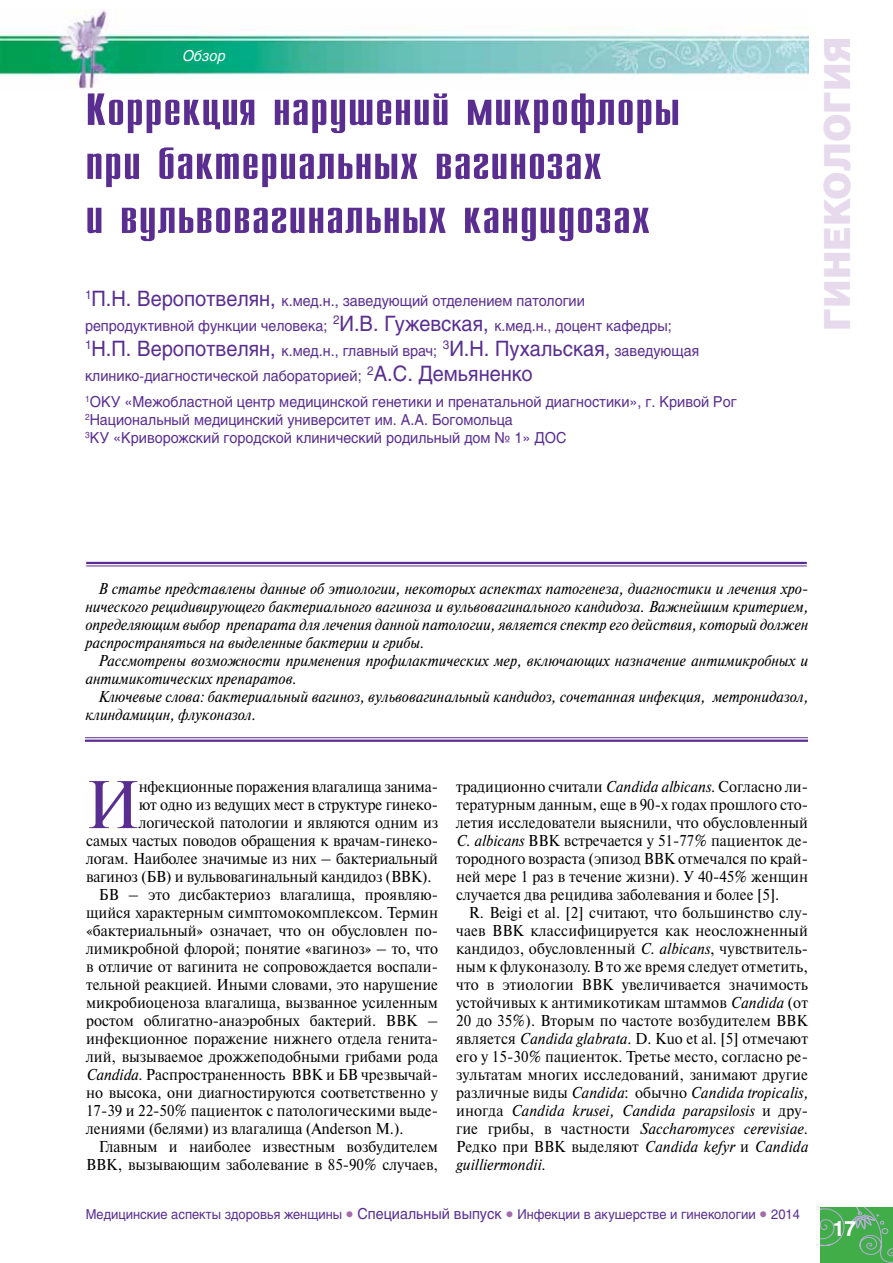
<style>
.page{position:relative;width:893px;height:1263px;background:#fff}
.page>*{position:absolute;margin:0;border:0;box-sizing:border-box;transform-origin:0 0}
.t1{font:67.2px "Newton C";color:#5a2e91;scale:.95 1}
.t2{font:45px/54px "Compact C";color:#5a2e91;scale:1.5 1}
.t3{font:900 36px "Helios";color:#e6daec;scale:.95 1}
.t4{font:21px "Helios";color:#5a2e91;scale:.95 1}
.t5{font:700 21px "Helios";color:#fff}
.t6{font:15.75px/18px "Newton C";color:#000;text-align:justify;scale:.95 1}
.t7{font:italic 15.75px/18px "Newton C";color:#000;scale:.95 1}
.t8{font:15px/25.2px "Helios";color:#5a2e91;scale:.95 1}
.t9{font:italic 15px "Helios";color:#fff;scale:.95 1}
.t10{font:13.5px "Helios";color:#5a2e91;scale:.95 1}
.s1{font-size:21px}
.s2{font-size:15px}
.s3{font-style:italic}
.s4{color:#a46bad}
</style>
<div class="page">
<img style="left:1px;top:10px;width:808px;height:79px">
<svg style="left:821px;top:1208px;width:72px;height:55px"></svg>
<hr style="left:86px;top:562px;width:721px;height:2px;background:#5a2e91">
<hr style="left:86px;top:566px;width:721px;height:1px;background:#5a2e91">
<hr style="left:85px;top:737px;width:723px;height:1px;background:#5a2e91">
<hr style="left:85px;top:740px;width:723px;height:2px;background:#5a2e91">
<p class="t9" style="left:183px;top:46px;width:46px">Обзор</p>
<h3 class="t3" style="left:815px;top:331px;width:312px;rotate:-90deg">гинекология</h3>
<h2 class="t2" style="left:85px;top:84px;width:398px">Коррекция нарушений микрофлоры при бактериальных вагинозах<br>и вульвовагинальных кандидозах</h2>
<p class="t8" style="left:85px;top:288px;width:619px"><sup>1</sup><span class="s1">П.Н. Веропотвелян,</span> к.мед.н., заведующий отделением патологии репродуктивной функции человека; <sup>2</sup><span class="s1">И.В. Гужевская,</span> к.мед.н., доцент кафедры;<br><sup>1</sup><span class="s1">Н.П. Веропотвелян,</span> к.мед.н., главный врач;</p>
<h3 class="t4" style="left:443px;top:336px;width:271px"><sup>3</sup>И.Н. Пухальская, <span class="s2">заведующая</span></h3>
<p class="t8" style="left:85px;top:363px;width:293px">клинико-диагностической лабораторией;</p>
<h3 class="t4" style="left:367px;top:362px;width:176px"><sup>2</sup>А.С. Демьяненко</h3>
<p class="t8" style="left:85px;top:392px;width:687px;line-height:18px"><sup>1</sup>ОКУ «Межобластной центр медицинской генетики и пренатальной диагностики», г. Кривой Рог<br><sup>2</sup>Национальный медицинский университет им. А.А. Богомольца<br><sup>3</sup>КУ «Криворожский городской клинический родильный дом № 1» ДОС</p>
<p class="t7" style="left:85px;top:580px;width:762px;text-align:justify;text-indent:13px">В статье представлены данные об этиологии, некоторых аспектах патогенеза, диагностики и лечения хро&shy;нического рецидивирующего бактериального вагиноза и вульвовагинального кандидоза. Важнейшим критерием, определяющим выбор препарата для лечения данной патологии, является спектр его действия, который должен распространяться на выделенные бактерии и грибы.</p>
<p class="t7" style="left:85px;top:652px;width:762px;text-indent:13px">Рассмотрены возможности применения профилактических мер, включающих назначение антимикробных и антимикотических препаратов.</p>
<p class="t7" style="left:85px;top:688px;width:762px;text-indent:13px">Ключевые слова: бактериальный вагиноз, вульвовагинальный кандидоз, сочетанная инфекция, метронидазол, клиндамицин, флуконазол.</p>
<h1 class="t1" style="left:86px;top:768px;width:58px">И</h1>
<p class="t6" style="left:139px;top:778px;width:316px">нфекционные поражения влагалища занима-</p>
<p class="t6" style="left:139px;top:796px;width:316px">ют одно из ведущих мест в структуре гинеко-</p>
<p class="t6" style="left:139px;top:814px;width:316px">логической патологии и являются одним из</p>
<p class="t6" style="left:86px;top:832px;width:372px">самых частых поводов обращения к врачам-гинеко-</p>
<p class="t6" style="left:86px;top:850px;width:372px">логам. Наиболее значимые из них – бактериальный</p>
<p class="t6" style="left:86px;top:868px;width:365px">вагиноз (БВ) и вульвовагинальный кандидоз (ВВК).</p>
<p class="t6" style="left:99px;top:886px;width:358px">БВ – это дисбактериоз влагалища, проявляю-</p>
<p class="t6" style="left:86px;top:904px;width:372px">щийся характерным симптомокомплексом. Термин</p>
<p class="t6" style="left:86px;top:922px;width:372px">«бактериальный» означает, что он обусловлен по-</p>
<p class="t6" style="left:86px;top:940px;width:372px">лимикробной флорой; понятие «вагиноз» – то, что</p>
<p class="t6" style="left:86px;top:958px;width:372px">в отличие от вагинита не сопровождается воспали-</p>
<p class="t6" style="left:86px;top:976px;width:372px">тельной реакцией. Иными словами, это нарушение</p>
<p class="t6" style="left:86px;top:994px;width:372px">микробиоценоза влагалища, вызванное усиленным</p>
<p class="t6" style="left:86px;top:1012px;width:372px">ростом облигатно-анаэробных бактерий. ВВК –</p>
<p class="t6" style="left:86px;top:1030px;width:372px">инфекционное поражение нижнего отдела генита-</p>
<p class="t6" style="left:86px;top:1048px;width:372px">лий, вызываемое дрожжеподобными грибами рода</p>
<p class="t6" style="left:86px;top:1066px;width:372px"><span class="s3">Candida</span>. Распространенность ВВК и БВ чрезвычай-</p>
<p class="t6" style="left:86px;top:1084px;width:372px">но высока, они диагностируются соответственно у</p>
<p class="t6" style="left:86px;top:1102px;width:372px">17-39 и 22-50% пациенток с патологическими выде-</p>
<p class="t6" style="left:86px;top:1120px;width:336px">лениями (белями) из влагалища (Anderson M.).</p>
<p class="t6" style="left:99px;top:1138px;width:358px">Главным и наиболее известным возбудителем</p>
<p class="t6" style="left:86px;top:1156px;width:372px">ВВК, вызывающим заболевание в 85-90% случаев,</p>
<p class="t6" style="left:456px;top:778px;width:372px">традиционно считали <span class="s3">Candida albiсans</span>. Согласно ли&shy;тературным данным, еще в 90-х годах прошлого сто&shy;летия исследователи выяснили, что обусловленный <span class="s3">C. albiсans</span> ВВК встречается у 51-77% пациенток де&shy;тородного возраста (эпизод ВВК отмечался по край&shy;ней мере 1 раз в течение жизни). У 40-45% женщин случается два рецидива заболевания и более [5].</p>
<p class="t6" style="left:456px;top:904px;width:372px;text-indent:13px">R. Beigi et al. [2] считают, что большинство слу&shy;чаев ВВК классифицируется как неосложненный кандидоз, обусловленный <span class="s3">С. albiсans</span>, чувствитель&shy;ным к флуконазолу. В то же время следует отметить, что в этиологии ВВК увеличивается значимость устойчивых к антимикотикам штаммов <span class="s3">Candida</span> (от 20 до 35%). Вторым по частоте возбудителем ВВК является <span class="s3">Candida glabrata</span>. D. Kuо et al. [5] отмечают его у 15-30% пациенток. Третье место, согласно ре&shy;зультатам многих исследований, занимают другие различные виды <span class="s3">Candida</span>: обычно <span class="s3">Candida tropicalis, </span>иногда <span class="s3">Candida krusei, Candida parapsilosis</span> и дру&shy;гие грибы, в частности <span class="s3">Saccharomyces cerevisiae.<br></span>Редко при ВВК выделяют <span class="s3">Candida kefyr</span> и <span class="s3">Candida guilliermondii</span>.</p>
<p class="t10" style="left:86px;top:1206px;width:753px">Медицинские аспекты здоровья женщины <span class="s4">•</span> <span class="s2">Специальный выпуск</span> <span class="s4">•</span> Инфекции в акушерстве и гинекологии <span class="s4">•</span> 2014</p>
<h3 class="t5" style="left:833px;top:1216px;width:25px">17</h3>
</div>
